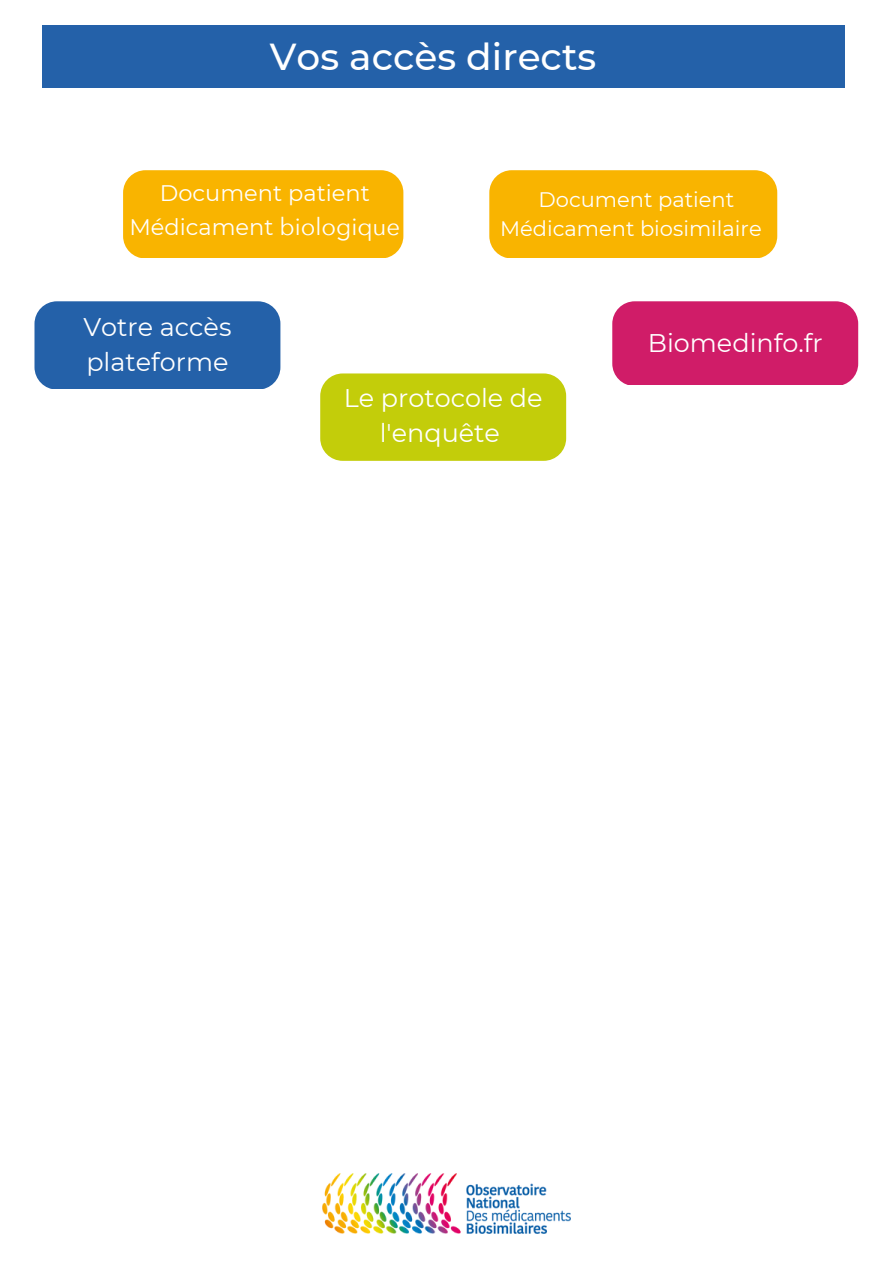
<style>
.page{position:relative;width:893px;height:1264px;background:#fff}
.page>*{position:absolute;margin:0;border:0;box-sizing:border-box;transform-origin:0 0}
.t1{font:500 37.5px "Montserrat";color:#fff}
.t2{font:25.5px/34.8px "Montserrat";color:#fff;text-align:center}
.t3{font:22.5px/33.8px "Montserrat";color:#fff;text-align:center}
.t4{font:21px/29.2px "Montserrat";color:#fff;text-align:center}
.s1{font-family:"Avenir Next";font-size:24px}
</style>
<div class="page">
<div style="left:320px;top:373px;width:246px;height:88px;background:#c3cd0a;border-radius:22px"></div>
<div style="left:34px;top:301px;width:246px;height:88px;background:#2461a9;border-radius:22px"></div>
<div style="left:612px;top:301px;width:246px;height:84px;background:#d01c68;border-radius:22px"></div>
<div style="left:123px;top:170px;width:280px;height:88px;background:#f9b400;border-radius:22px"></div>
<img style="left:323px;top:1173px;width:247px;height:60px">
<div style="left:42px;top:25px;width:802px;height:63px;background:#2461a9"></div>
<div style="left:489px;top:170px;width:288px;height:88px;background:#f9b400;border-radius:22px"></div>
<h1 class="t1" style="left:270px;top:33px;width:328px">Vos accès directs</h1>
<p class="t3" style="left:129px;top:176px;width:272px">Document patient<br>Médicament <span class="s1">biologique</span></p>
<p class="t2" style="left:83px;top:310px;width:149px;text-align:left">Votre accès plateforme</p>
<p class="t4" style="left:500px;top:184px;width:263px">Document patient<br>Médicament biosimilaire</p>
<p class="t2" style="left:647px;top:325px;width:176px">Biomedinfo.fr</p>
<p class="t2" style="left:344px;top:380px;width:200px">Le protocole de l'enquête</p>
</div>
